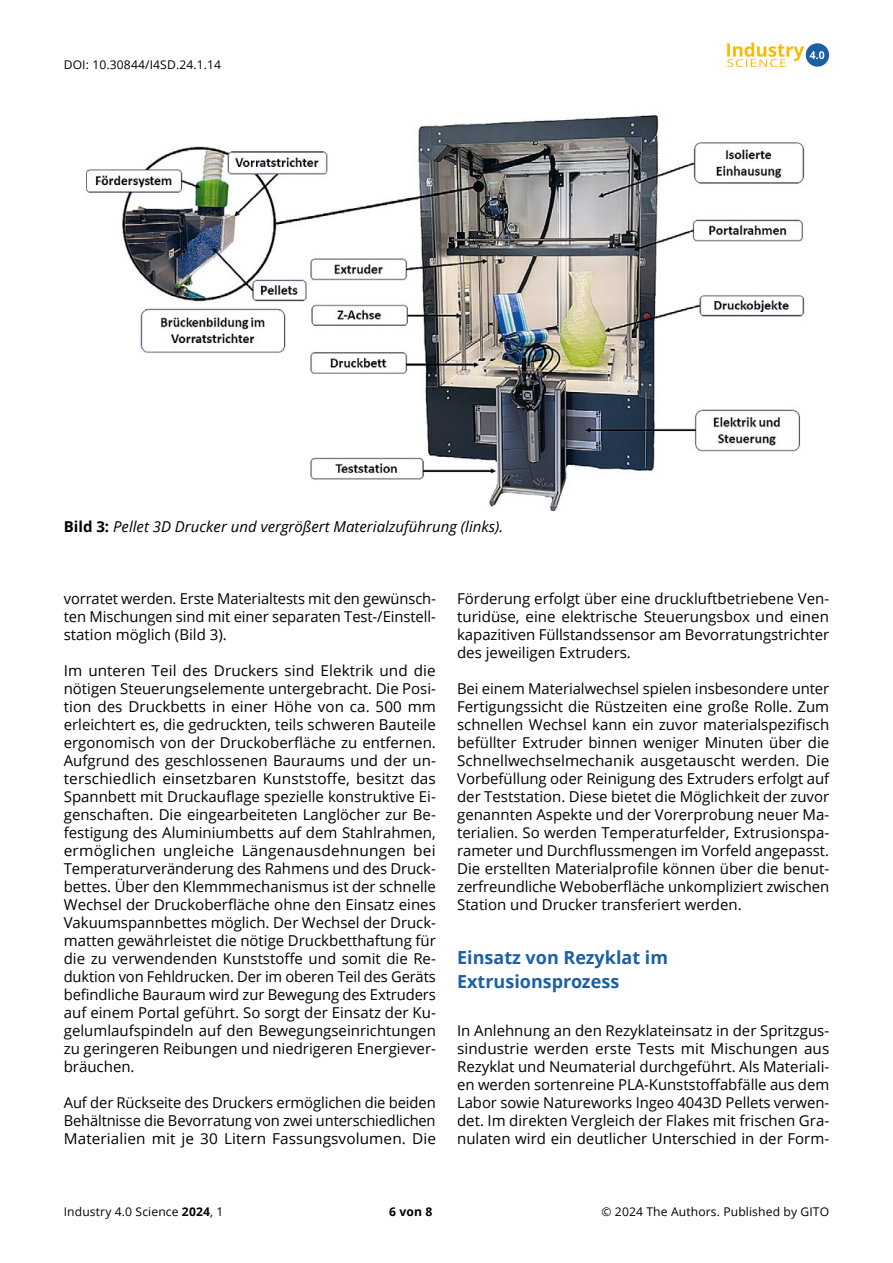
<style>
.page{position:relative;width:893px;height:1263px;background:#fff}
.page>*{position:absolute;margin:0;border:0;box-sizing:border-box;transform-origin:0 0}
.t1{font:700 18px/24px "Open Sans";color:#1c60a3}
.t2{font:15px/18px "Open Sans";color:#000;text-align:justify}
.t3{font:italic 15px "Open Sans";color:#000}
.t4{font:12px "Open Sans";letter-spacing:.01em;color:#000}
.t5{font:700 12px "Open Sans";color:#000}
.s1{font-weight:700;font-style:normal}
.s2{font-weight:700}
</style>
<div class="page">
<svg style="left:727px;top:43px;width:77px;height:24px"></svg>
<div style="left:806px;top:43px;width:23px;height:24px;background:#1c60a3;border-radius:50%"></div>
<svg style="left:810px;top:51px;width:14px;height:8px"></svg>
<img style="left:86px;top:114px;width:719px;height:396px">
<p class="t4" style="left:64px;top:56px;width:159px">DOI: 10.30844/I4SD.24.1.14</p>
<p class="t3" style="left:64px;top:516px;width:441px"><span class="s1">Bild 3:</span> Pellet 3D Drucker und vergrößert Materialzuführung (links).</p>
<p class="t2" style="left:64px;top:589px;width:374px">vorratet werden. Erste Materialtests mit den gewünsch&shy;ten Mischungen sind mit einer separaten Test-/Einstell&shy;station möglich (Bild 3).</p>
<p class="t2" style="left:64px;top:661px;width:374px">Im unteren Teil des Druckers sind Elektrik und die nötigen Steuerungselemente untergebracht. Die Posi&shy;tion des Druckbetts in einer Höhe von ca. 500 mm erleichtert es, die gedruckten, teils schweren Bauteile ergonomisch von der Druckoberfläche zu entfernen.<br>Aufgrund des geschlossenen Bauraums und der un&shy;terschiedlich einsetzbaren Kunststoffe, besitzt das Spannbett mit Druckauflage spezielle konstruktive Ei&shy;genschaften. Die eingearbeiteten Langlöcher zur Be&shy;festigung des Aluminiumbetts auf dem Stahlrahmen, ermöglichen ungleiche Längenausdehnungen bei Temperaturveränderung des Rahmens und des Druck&shy;bettes. Über den Klemmmechanismus ist der schnelle Wechsel der Druckoberfläche ohne den Einsatz eines Vakuumspannbettes möglich. Der Wechsel der Druck&shy;matten gewährleistet die nötige Druckbetthaftung für die zu verwendenden Kunststoffe und somit die Re&shy;duktion von Fehldrucken. Der im oberen Teil des Geräts befindliche Bauraum wird zur Bewegung des Extruders auf einem Portal geführt. So sorgt der Einsatz der Ku&shy;gelumlaufspindeln auf den Bewegungseinrichtungen zu geringeren Reibungen und niedrigeren Energiever&shy;bräuchen.</p>
<p class="t2" style="left:64px;top:1093px;width:374px">Auf der Rückseite des Druckers ermöglichen die beiden Behältnisse die Bevorratung von zwei unterschiedlichen Materialien mit je 30 Litern Fassungsvolumen. Die</p>
<p class="t2" style="left:457px;top:589px;width:374px">Förderung erfolgt über eine druckluftbetriebene Ven&shy;turidüse, eine elektrische Steuerungsbox und einen kapazitiven Füllstandssensor am Bevorratungstrichter des jeweiligen Extruders.</p>
<p class="t2" style="left:457px;top:679px;width:374px">Bei einem Materialwechsel spielen insbesondere unter Fertigungssicht die Rüstzeiten eine große Rolle. Zum schnellen Wechsel kann ein zuvor materialspezifisch befüllter Extruder binnen weniger Minuten über die Schnellwechselmechanik ausgetauscht werden. Die Vorbefüllung oder Reinigung des Extruders erfolgt auf der Teststation. Diese bietet die Möglichkeit der zuvor genannten Aspekte und der Vorerprobung neuer Ma&shy;terialien. So werden Temperaturfelder, Extrusionspa&shy;rameter und Durchflussmengen im Vorfeld angepasst.<br>Die erstellten Materialprofile können über die benut&shy;zerfreundliche Weboberfläche unkompliziert zwischen Station und Drucker transferiert werden.</p>
<p class="t1" style="left:457px;top:945px;width:212px">Einsatz von Rezyklat im<br>Extrusionsprozess</p>
<p class="t2" style="left:457px;top:1021px;width:374px">In Anlehnung an den Rezyklateinsatz in der Spritzgus&shy;sindustrie werden erste Tests mit Mischungen aus Rezyklat und Neumaterial durchgeführt. Als Materiali&shy;en werden sortenreine PLA-Kunststoffabfälle aus dem Labor sowie Natureworks Ingeo 4043D Pellets verwen&shy;det. Im direkten Vergleich der Flakes mit frischen Gra&shy;nulaten wird ein deutlicher Unterschied in der Form-</p>
<p class="t4" style="left:64px;top:1204px;width:161px">Industry 4.0 Science <span class="s2">2024</span>, 1</p>
<p class="t4" style="left:601px;top:1204px;width:229px">© 2024 The Authors. Published by GITO</p>
<p class="t5" style="left:389px;top:1203px;width:45px">6 von 8</p>
</div>
